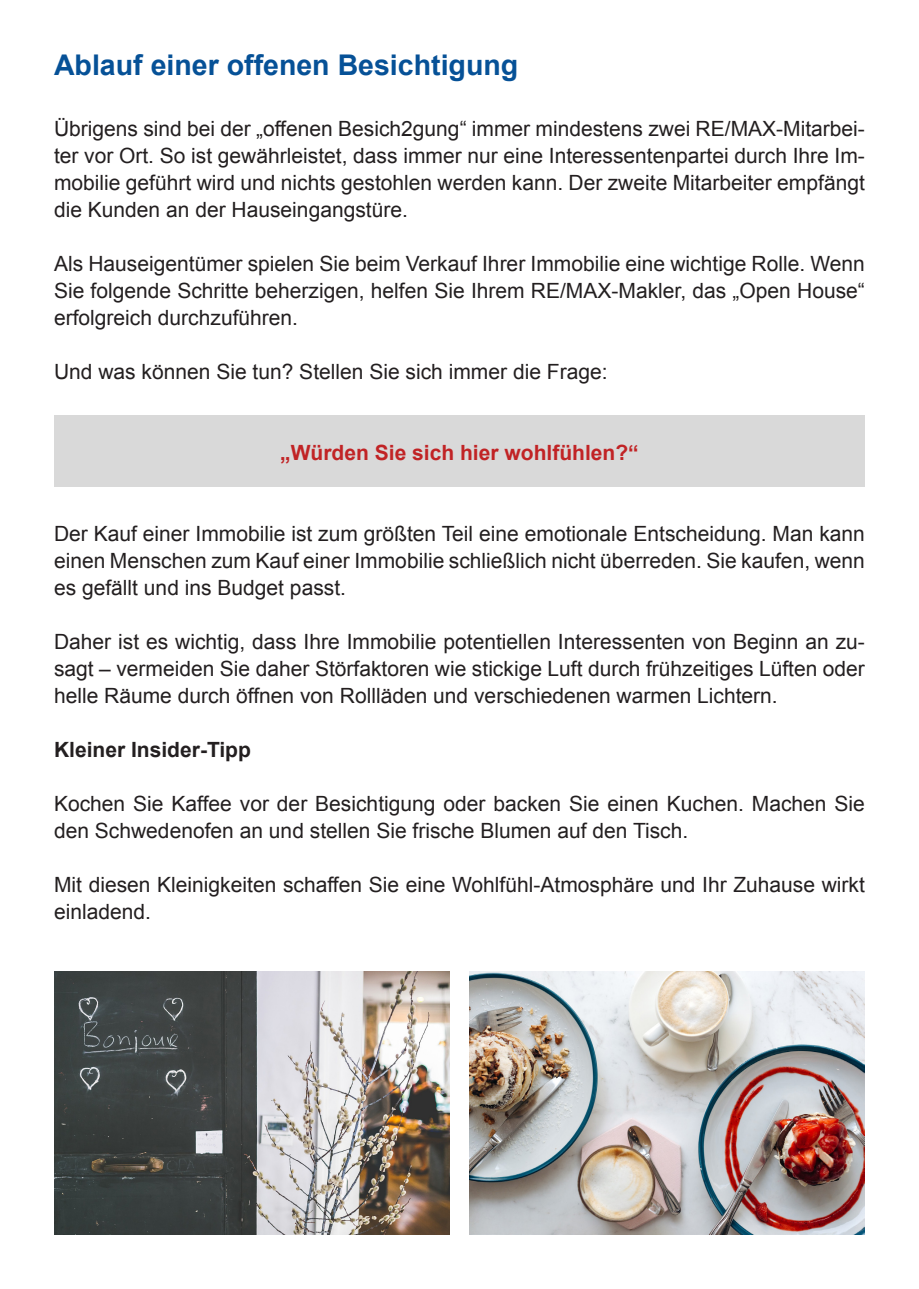
<style>
.page{position:relative;width:919px;height:1289px;background:#fff}
.page>*{position:absolute;margin:0;border:0;box-sizing:border-box;transform-origin:0 0}
.t1{font:700 28.5px "Arial";color:#065197}
.t2{font:21px/27px "Arial";color:#231f20;text-align:justify}
.t3{font:700 21px "Arial";color:#c12325}
.t4{font:700 21px "Arial";color:#231f20}
</style>
<div class="page">
<div style="left:54px;top:415px;width:810px;height:72px;background:#d9d9d9"></div>
<img style="left:54px;top:971px;width:395px;height:263px">
<img style="left:469px;top:971px;width:395px;height:263px">
<p class="t1" style="left:54px;top:46px;width:465px">Ablauf einer offenen Besichtigung</p>
<p class="t2" style="left:54px;top:115px;width:812px">Übrigens sind bei der „offenen Besich2gung“ immer mindestens zwei RE/MAX-Mitarbei&shy;ter vor Ort. So ist gewährleistet, dass immer nur eine Interessentenpartei durch Ihre Im&shy;mobilie geführt wird und nichts gestohlen werden kann. Der zweite Mitarbeiter empfängt die Kunden an der Hauseingangstüre.</p>
<p class="t2" style="left:54px;top:250px;width:812px">Als Hauseigentümer spielen Sie beim Verkauf Ihrer Immobilie eine wichtige Rolle. Wenn Sie folgende Schritte beherzigen, helfen Sie Ihrem RE/MAX-Makler, das „Open House“ erfolgreich durchzuführen.</p>
<p class="t2" style="left:54px;top:358px;width:555px">Und was können Sie tun? Stellen Sie sich immer die Frage:</p>
<p class="t3" style="left:280px;top:439px;width:360px">„Würden Sie sich hier wohlfühlen?“</p>
<p class="t2" style="left:54px;top:520px;width:812px">Der Kauf einer Immobilie ist zum größten Teil eine emotionale Entscheidung. Man kann einen Menschen zum Kauf einer Immobilie schließlich nicht überreden. Sie kaufen, wenn es gefällt und ins Budget passt.</p>
<p class="t2" style="left:54px;top:628px;width:812px">Daher ist es wichtig, dass Ihre Immobilie potentiellen Interessenten von Beginn an zu&shy;sagt – vermeiden Sie daher Störfaktoren wie stickige Luft durch frühzeitiges Lüften oder helle Räume durch öffnen von Rollläden und verschiedenen warmen Lichtern.</p>
<p class="t4" style="left:54px;top:736px;width:198px">Kleiner Insider-Tipp</p>
<p class="t2" style="left:54px;top:790px;width:812px">Kochen Sie Kaffee vor der Besichtigung oder backen Sie einen Kuchen. Machen Sie den Schwedenofen an und stellen Sie frische Blumen auf den Tisch.</p>
<p class="t2" style="left:54px;top:871px;width:812px">Mit diesen Kleinigkeiten schaffen Sie eine Wohlfühl-Atmosphäre und Ihr Zuhause wirkt einladend.</p>
</div>
